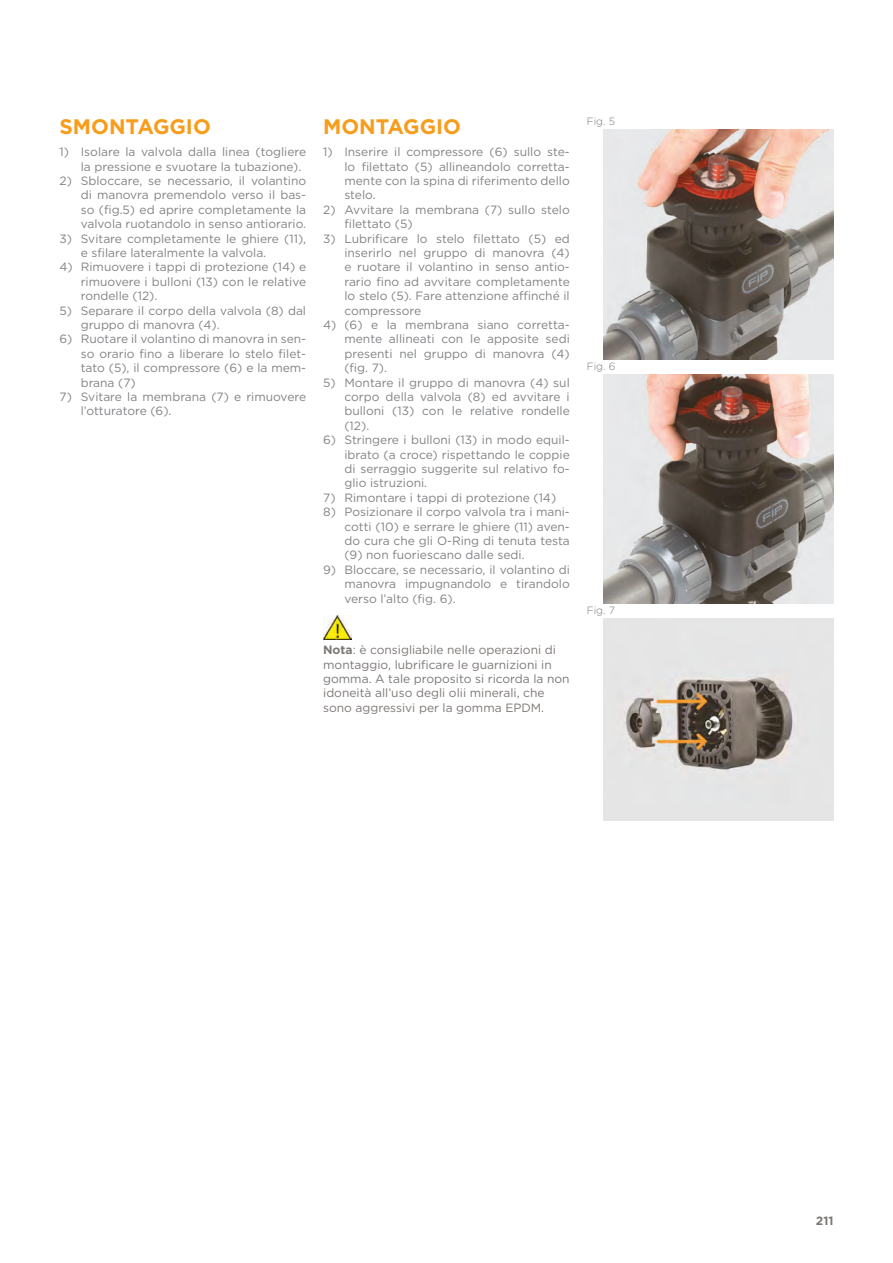
<style>
.page{position:relative;width:893px;height:1263px;background:#fff}
.page>*{position:absolute;margin:0;border:0;box-sizing:border-box;transform-origin:0 0}
.C-9-2-1-Sottotitolo{font:700 21px "Gotham";color:#f89c1c}
.C-9-2-2-Sottotitolo{font:700 21px "Gotham";color:#f89c1c}
.t1{font:12px/14.4px "Gotham";color:#808285;text-align:justify}
.C-9-2-2-1-Warning{font:12px/14.4px "Gotham";color:#7c7775}
.t2{font:700 12px "Gotham";color:#7c7775}
.C-9-2-Img_didascalia{font:300 10.5px "Gotham";color:#7c7775}
.s1{font-weight:700}
</style>
<div class="page">
<img style="left:323px;top:615px;width:29px;height:25px">
<img style="left:604px;top:130px;width:229px;height:229px">
<img style="left:604px;top:374px;width:229px;height:230px">
<img style="left:604px;top:618px;width:229px;height:202px">
<p class="C-9-2-1-Sottotitolo" style="left:60px;top:112px;width:153px">SMONTAGGIO</p>
<p class="t1" style="left:81px;top:144px;width:227px;text-indent:-21px">1) Isolare la valvola dalla linea (togliere la pressione e svuotare la tubazione).</p>
<p class="t1" style="left:81px;top:173px;width:227px;text-indent:-21px">2) Sbloccare, se necessario, il volantino di manovra premendolo verso il bas&shy;so (fig.5) ed aprire completamente la valvola ruotandolo in senso antiorario.</p>
<p class="t1" style="left:81px;top:231px;width:227px;text-indent:-21px">3) Svitare completamente le ghiere (11), e sfilare lateralmente la valvola.</p>
<p class="t1" style="left:81px;top:260px;width:227px;text-indent:-21px">4) Rimuovere i tappi di protezione (14) e rimuovere i bulloni (13) con le relative rondelle (12).</p>
<p class="t1" style="left:81px;top:303px;width:227px;text-indent:-21px">5) Separare il corpo della valvola (8) dal gruppo di manovra (4).</p>
<p class="t1" style="left:81px;top:332px;width:227px;text-indent:-21px">6) Ruotare il volantino di manovra in sen&shy;so orario fino a liberare lo stelo filet&shy;tato (5), il compressore (6) e la mem&shy;brana (7)</p>
<p class="t1" style="left:81px;top:389px;width:227px;text-indent:-21px">7) Svitare la membrana (7) e rimuovere l’otturatore (6).</p>
<p class="C-9-2-2-Sottotitolo" style="left:323px;top:112px;width:139px">MONTAGGIO</p>
<p class="t1" style="left:344px;top:144px;width:227px;text-indent:-21px">1) Inserire il compressore (6) sullo ste&shy;lo filettato (5) allineandolo corretta&shy;mente con la spina di riferimento dello stelo.</p>
<p class="t1" style="left:344px;top:202px;width:227px;text-indent:-21px">2) Avvitare la membrana (7) sullo stelo filettato (5)</p>
<p class="t1" style="left:344px;top:231px;width:227px;text-indent:-21px">3) Lubrificare lo stelo filettato (5) ed inserirlo nel gruppo di manovra (4) e ruotare il volantino in senso antio&shy;rario fino ad avvitare completamente lo stelo (5). Fare attenzione affinché il compressore</p>
<p class="t1" style="left:344px;top:317px;width:227px;text-indent:-21px">4) (6) e la membrana siano corretta&shy;mente allineati con le apposite sedi presenti nel gruppo di manovra (4) (fig. 7).</p>
<p class="t1" style="left:344px;top:375px;width:227px;text-indent:-21px">5) Montare il gruppo di manovra (4) sul corpo della valvola (8) ed avvitare i bulloni (13) con le relative rondelle (12).</p>
<p class="t1" style="left:344px;top:432px;width:227px;text-indent:-21px">6) Stringere i bulloni (13) in modo equil&shy;ibrato (a croce) rispettando le coppie di serraggio suggerite sul relativo fo&shy;glio istruzioni.</p>
<p class="t1" style="left:323px;top:490px;width:235px">7) Rimontare i tappi di protezione (14)</p>
<p class="t1" style="left:344px;top:504px;width:227px;text-indent:-21px">8) Posizionare il corpo valvola tra i mani&shy;cotti (10) e serrare le ghiere (11) aven&shy;do cura che gli O-Ring di tenuta testa (9) non fuoriescano dalle sedi.</p>
<p class="t1" style="left:344px;top:562px;width:227px;text-indent:-21px">9) Bloccare, se necessario, il volantino di manovra impugnandolo e tirandolo verso l’alto (fig. 6).</p>
<p class="C-9-2-2-1-Warning" style="left:323px;top:642px;width:248px"><span class="s1">Nota</span>: è consigliabile nelle operazioni di montaggio, lubrificare le guarnizioni in gomma. A tale proposito si ricorda la non idoneità all’uso degli olii minerali, che sono aggressivi per la gomma EPDM.</p>
<p class="C-9-2-Img_didascalia" style="left:587px;top:115px;width:30px">Fig. 5</p>
<p class="C-9-2-Img_didascalia" style="left:587px;top:359px;width:30px">Fig. 6</p>
<p class="C-9-2-Img_didascalia" style="left:587px;top:604px;width:30px">Fig. 7</p>
<p class="t2" style="left:816px;top:1212px;width:19px">211</p>
</div>
